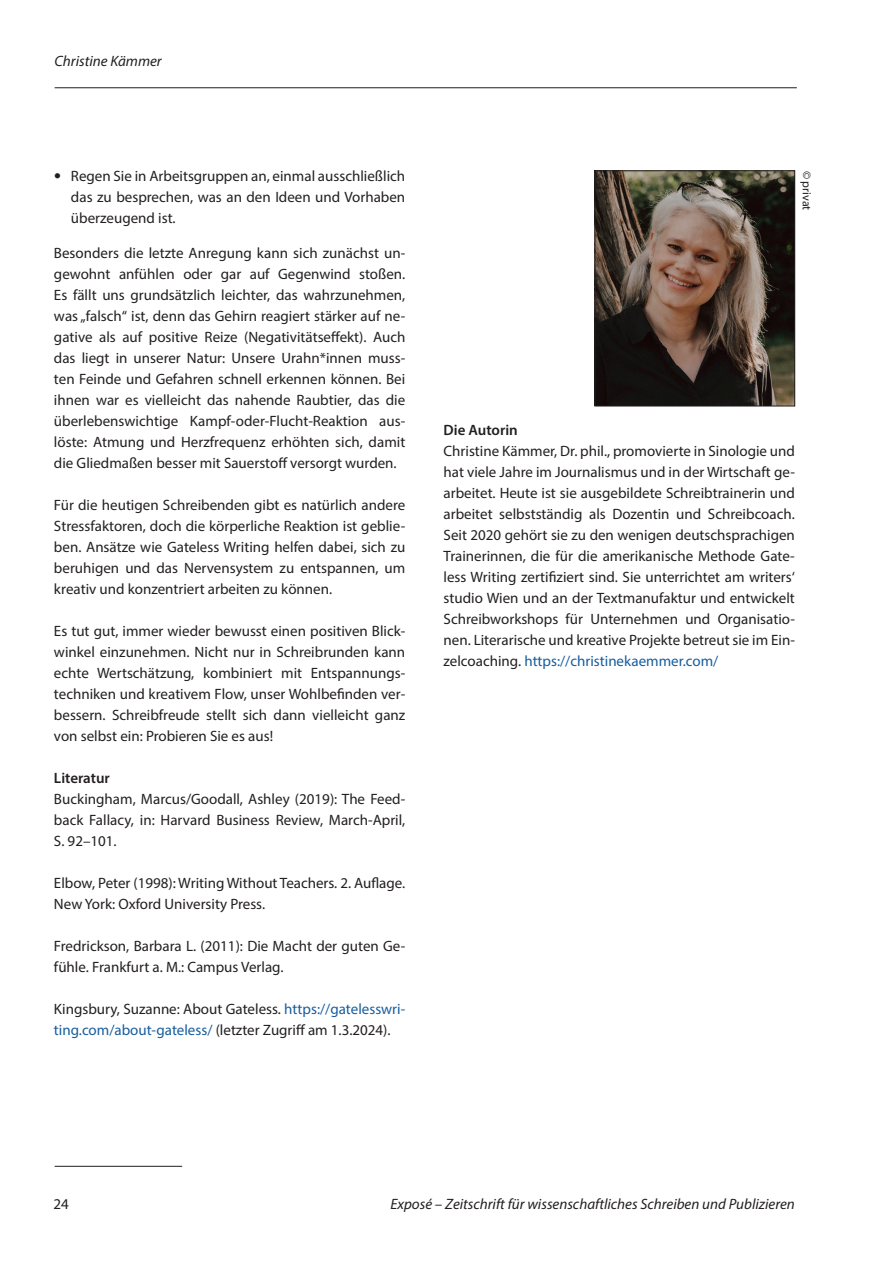
<style>
.page{position:relative;width:893px;height:1263px;background:#fff}
.page>*{position:absolute;margin:0;border:0;box-sizing:border-box;transform-origin:0 0}
.t1{font:15px/21px "Myriad Pro";color:#231f20;text-align:justify}
.t2{font:italic 15px "Myriad Pro";color:#231f20}
.t3{font:600 15px "Myriad Pro";color:#231f20}
.t4{font:12px "Myriad Pro";color:#231f20}
.s1{font-family:"Frutiger LT Std";font-weight:300}
.s2{color:#175d9e}
</style>
<div class="page">
<hr style="left:55px;top:1166px;width:127px;height:1px;background:#231f20">
<hr style="left:55px;top:88px;width:742px;height:1px;background:#231f20">
<img style="left:597px;top:173px;width:196px;height:231px">
<div style="left:595px;top:171px;width:200px;height:235px;border:1px solid #231f20"></div>
<p class="t2" style="left:55px;top:55px;width:109px">Christine Kämmer</p>
<p class="t1" style="left:71px;top:167px;width:336px;text-indent:-17px"><span class="s1">•</span> Regen Sie in Arbeitsgruppen an, einmal ausschließlich das zu besprechen, was an den Ideen und Vorhaben überzeugend ist.</p>
<p class="t1" style="left:54px;top:244px;width:353px">Besonders die letzte Anregung kann sich zunächst un&shy;gewohnt anfühlen oder gar auf Gegenwind stoßen.<br>Es fällt uns grundsätzlich leichter, das wahrzunehmen, was „falsch“ ist, denn das Gehirn reagiert stärker auf ne&shy;gative als auf positive Reize (Negativitätseffekt). Auch das liegt in unserer Natur: Unsere Urahn*innen muss&shy;ten Feinde und Gefahren schnell erkennen können. Bei ihnen war es vielleicht das nahende Raubtier, das die überlebenswichtige Kampf-oder-Flucht-Reaktion aus&shy;löste: Atmung und Herzfrequenz erhöhten sich, damit die Gliedmaßen besser mit Sauerstoff versorgt wurden.</p>
<p class="t1" style="left:54px;top:495px;width:353px">Für die heutigen Schreibenden gibt es natürlich andere Stressfaktoren, doch die körperliche Reaktion ist geblie&shy;ben. Ansätze wie Gateless Writing helfen dabei, sich zu beruhigen und das Nervensystem zu entspannen, um kreativ und konzentriert arbeiten zu können.</p>
<p class="t1" style="left:54px;top:621px;width:353px">Es tut gut, immer wieder bewusst einen positiven Blick&shy;winkel einzunehmen. Nicht nur in Schreibrunden kann echte Wertschätzung, kombiniert mit Entspannungs&shy;techniken und kreativem Flow, unser Wohlbefinden ver&shy;bessern. Schreibfreude stellt sich dann vielleicht ganz von selbst ein: Probieren Sie es aus!</p>
<p class="t3" style="left:54px;top:772px;width:58px">Literatur</p>
<p class="t1" style="left:54px;top:789px;width:353px">Buckingham, Marcus/Goodall, Ashley (2019): The Feed&shy;back Fallacy, in: Harvard Business Review, March-April, S. 92–101.</p>
<p class="t1" style="left:54px;top:873px;width:353px">Elbow, Peter (1998): Writing Without Teachers. 2. Auflage.<br>New York: Oxford University Press.</p>
<p class="t1" style="left:54px;top:936px;width:353px">Fredrickson, Barbara L. (2011): Die Macht der guten Ge&shy;fühle. Frankfurt a. M.: Campus Verlag.</p>
<p class="t1" style="left:54px;top:999px;width:353px">Kingsbury, Suzanne: About Gateless. <span class="s2">https://gatelesswri&shy;ting.com/about-gateless/</span> (letzter Zugriff am 1.3.2024).</p>
<p class="t4" style="left:811px;top:171px;width:41px;rotate:90deg">© privat</p>
<p class="t3" style="left:444px;top:424px;width:76px">Die Autorin</p>
<p class="t1" style="left:444px;top:441px;width:353px">Christine Kämmer, Dr. phil., promovierte in Sinologie und hat viele Jahre im Journalismus und in der Wirtschaft ge&shy;arbeitet. Heute ist sie ausgebildete Schreibtrainerin und arbeitet selbstständig als Dozentin und Schreibcoach.<br>Seit 2020 gehört sie zu den wenigen deutschsprachigen Trainerinnen, die für die amerikanische Methode Gate&shy;less Writing zertifiziert sind. Sie unterrichtet am writers‘ studio Wien und an der Textmanufaktur und entwickelt Schreibworkshops für Unternehmen und Organisatio&shy;nen. Literarische und kreative Projekte betreut sie im Ein&shy;zelcoaching. <span class="s2">https://christinekaemmer.com/</span></p>
<p class="t1" style="left:53px;top:1194px;width:17px">24</p>
<p class="t2" style="left:390px;top:1198px;width:406px">Exposé – Zeitschrift für wissenschaftliches Schreiben und Publizieren</p>
</div>
